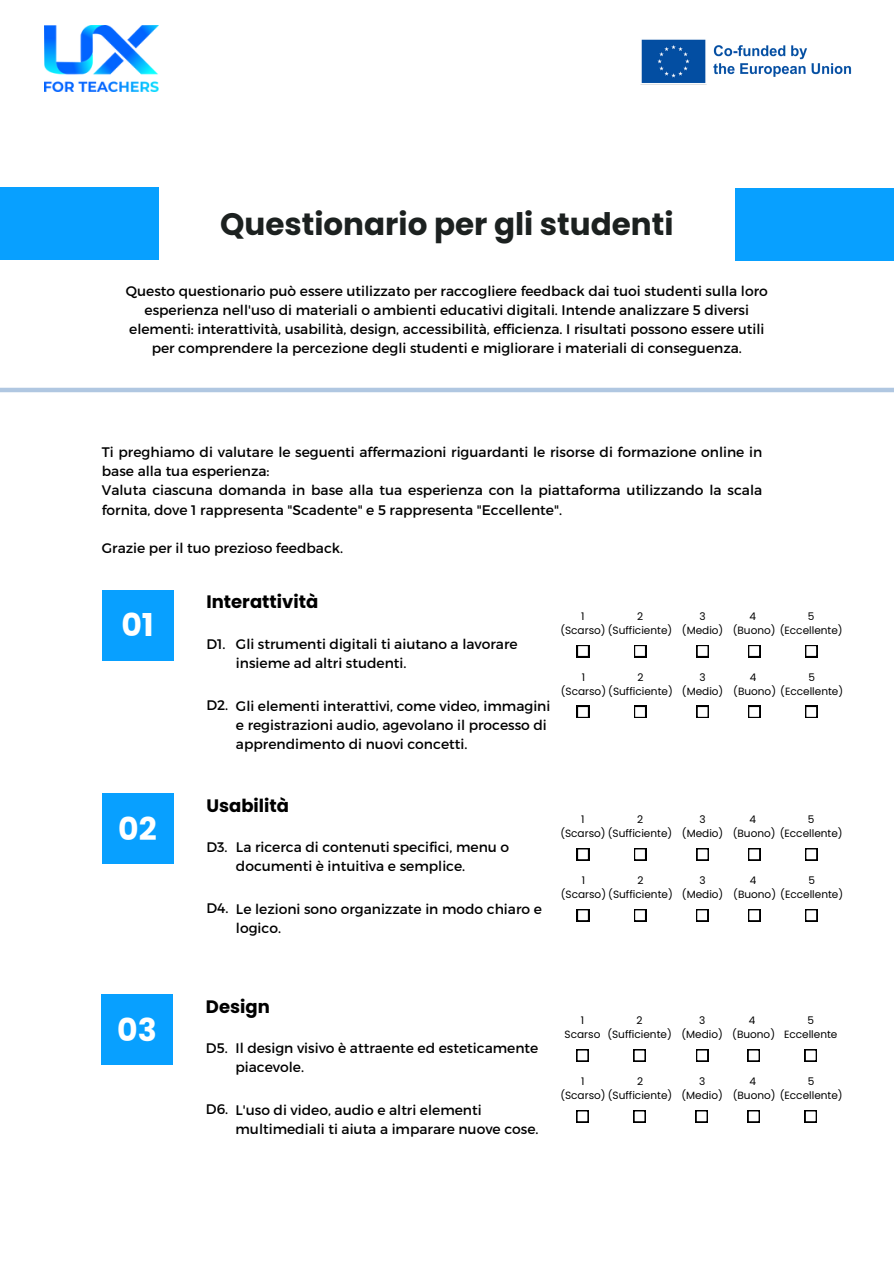
<style>
.page{position:relative;width:894px;height:1264px;background:#fff}
.page>*{position:absolute;margin:0;border:0;box-sizing:border-box;transform-origin:0 0}
.t1{font:700 31.5px "Poppins";color:#fff}
.t2{font:700 31.05px "Poppins";color:#1c2120}
.t3{font:700 18px "Poppins";color:#000}
.t4{font:13.8px/19.2px "Montserrat";color:#000}
.t5{font:10.5px/14px "Poppins";color:#000}
</style>
<div class="page">
<img style="left:45px;top:25px;width:114px;height:67px">
<img style="left:640px;top:39px;width:212px;height:46px">
<div style="left:102px;top:590px;width:71px;height:71px;background:#08a0ff"></div>
<div style="left:0;top:188px;width:159px;height:72px;background:#08a0ff"></div>
<div style="left:734px;top:188px;width:159px;height:72px;background:#08a0ff"></div>
<svg style="left:577px;top:645px;width:12px;height:12px"></svg>
<svg style="left:634px;top:645px;width:12px;height:12px"></svg>
<svg style="left:696px;top:645px;width:12px;height:12px"></svg>
<svg style="left:748px;top:645px;width:12px;height:12px"></svg>
<svg style="left:805px;top:645px;width:12px;height:12px"></svg>
<svg style="left:577px;top:706px;width:12px;height:12px"></svg>
<svg style="left:634px;top:706px;width:12px;height:12px"></svg>
<svg style="left:696px;top:706px;width:12px;height:12px"></svg>
<svg style="left:748px;top:706px;width:12px;height:12px"></svg>
<svg style="left:805px;top:706px;width:12px;height:12px"></svg>
<div style="left:102px;top:793px;width:71px;height:71px;background:#08a0ff"></div>
<svg style="left:577px;top:848px;width:12px;height:12px"></svg>
<svg style="left:634px;top:848px;width:12px;height:12px"></svg>
<svg style="left:696px;top:848px;width:12px;height:12px"></svg>
<svg style="left:748px;top:848px;width:12px;height:12px"></svg>
<svg style="left:805px;top:848px;width:12px;height:12px"></svg>
<svg style="left:577px;top:909px;width:12px;height:12px"></svg>
<svg style="left:634px;top:909px;width:12px;height:12px"></svg>
<svg style="left:696px;top:909px;width:12px;height:12px"></svg>
<svg style="left:748px;top:909px;width:12px;height:12px"></svg>
<svg style="left:805px;top:909px;width:12px;height:12px"></svg>
<div style="left:101px;top:994px;width:72px;height:71px;background:#08a0ff"></div>
<svg style="left:576px;top:1049px;width:12px;height:12px"></svg>
<svg style="left:633px;top:1049px;width:12px;height:12px"></svg>
<svg style="left:696px;top:1049px;width:12px;height:12px"></svg>
<svg style="left:747px;top:1049px;width:12px;height:12px"></svg>
<svg style="left:804px;top:1049px;width:12px;height:12px"></svg>
<svg style="left:576px;top:1110px;width:12px;height:12px"></svg>
<svg style="left:633px;top:1110px;width:12px;height:12px"></svg>
<svg style="left:695px;top:1110px;width:12px;height:12px"></svg>
<svg style="left:747px;top:1110px;width:12px;height:12px"></svg>
<svg style="left:804px;top:1110px;width:12px;height:12px"></svg>
<hr style="left:0;top:388px;width:893px;height:4px;background:#b0c7e1">
<h2 class="t2" style="left:220px;top:202px;width:455px">Questionario per gli studenti</h2>
<p class="t4" style="left:126px;top:280px;width:643px;text-align:center">Questo questionario può essere utilizzato per raccogliere feedback dai tuoi studenti sulla loro esperienza nell'uso di materiali o ambienti educativi digitali. Intende analizzare 5 diversi elementi: interattività, usabilità, design, accessibilità, efficienza. I risultati possono essere utili per comprendere la percezione degli studenti e migliorare i materiali di conseguenza.</p>
<p class="t4" style="left:102px;top:442px;width:661px">Ti preghiamo di valutare le seguenti affermazioni riguardanti le risorse di formazione online in base alla tua esperienza:<br>Valuta ciascuna domanda in base alla tua esperienza con la piattaforma utilizzando la scala fornita, dove 1 rappresenta "Scadente" e 5 rappresenta "Eccellente".</p>
<p class="t4" style="left:102px;top:537px;width:243px">Grazie per il tuo prezioso feedback.</p>
<h3 class="t3" style="left:206px;top:589px;width:113px">Interattività</h3>
<h1 class="t1" style="left:121px;top:603px;width:34px">01</h1>
<p class="t4" style="left:236px;top:633px;width:283px;text-indent:-30px">D1. Gli strumenti digitali ti aiutano a lavorare insieme ad altri studenti.</p>
<p class="t4" style="left:236px;top:695px;width:316px;text-indent:-30px">D2. Gli elementi interattivi, come video, immagini e registrazioni audio, agevolano il processo di apprendimento di nuovi concetti.</p>
<p class="t5" style="left:637px;top:609px;width:8px">2</p>
<p class="t5" style="left:681px;top:609px;width:43px;text-align:center">3 (Medio)</p>
<p class="t5" style="left:732px;top:609px;width:111px;text-indent:17px">4<br>(Buono) (Eccellente)</p>
<p class="t5" style="left:807px;top:609px;width:8px">5</p>
<p class="t5" style="left:560px;top:609px;width:113px;text-indent:21px">1<br>(Scarso) (Sufficiente)</p>
<p class="t5" style="left:637px;top:670px;width:8px">2</p>
<p class="t5" style="left:681px;top:670px;width:43px;text-align:center">3 (Medio)</p>
<p class="t5" style="left:733px;top:670px;width:111px;text-indent:17px">4<br>(Buono) (Eccellente)</p>
<p class="t5" style="left:808px;top:670px;width:8px">5</p>
<p class="t5" style="left:560px;top:670px;width:113px;text-indent:21px">1<br>(Scarso) (Sufficiente)</p>
<h1 class="t1" style="left:118px;top:806px;width:40px">02</h1>
<h3 class="t3" style="left:206px;top:792px;width:84px">Usabilità</h3>
<p class="t4" style="left:236px;top:837px;width:275px;text-indent:-30px">D3. La ricerca di contenuti specifici, menu o documenti è intuitiva e semplice.</p>
<p class="t4" style="left:236px;top:898px;width:307px;text-indent:-30px">D4. Le lezioni sono organizzate in modo chiaro e logico.</p>
<p class="t5" style="left:637px;top:812px;width:8px">2</p>
<p class="t5" style="left:681px;top:812px;width:43px;text-align:center">3 (Medio)</p>
<p class="t5" style="left:732px;top:812px;width:111px;text-indent:17px">4<br>(Buono) (Eccellente)</p>
<p class="t5" style="left:807px;top:812px;width:8px">5</p>
<p class="t5" style="left:560px;top:812px;width:113px;text-indent:21px">1<br>(Scarso) (Sufficiente)</p>
<p class="t5" style="left:637px;top:873px;width:8px">2</p>
<p class="t5" style="left:681px;top:873px;width:43px;text-align:center">3 (Medio)</p>
<p class="t5" style="left:733px;top:873px;width:111px;text-indent:17px">4<br>(Buono) (Eccellente)</p>
<p class="t5" style="left:808px;top:873px;width:8px">5</p>
<p class="t5" style="left:560px;top:873px;width:113px;text-indent:21px">1<br>(Scarso) (Sufficiente)</p>
<h1 class="t1" style="left:117px;top:1007px;width:41px">03</h1>
<h3 class="t3" style="left:206px;top:993px;width:65px">Design</h3>
<p class="t4" style="left:235px;top:1038px;width:304px;text-indent:-30px">D5. Il design visivo è attraente ed esteticamente piacevole.</p>
<p class="t4" style="left:235px;top:1099px;width:304px;text-indent:-30px">D6. L'uso di video, audio e altri elementi multimediali ti aiuta a imparare nuove cose.</p>
<p class="t5" style="left:564px;top:1013px;width:37px;text-align:center">1<br>Scarso</p>
<p class="t5" style="left:607px;top:1013px;width:66px;text-align:center">2 (Sufficiente)</p>
<p class="t5" style="left:681px;top:1013px;width:43px;text-align:center">3 (Medio)</p>
<p class="t5" style="left:732px;top:1013px;width:44px;text-align:center">4 (Buono)</p>
<p class="t5" style="left:783px;top:1013px;width:55px;text-align:center">5<br>Eccellente</p>
<p class="t5" style="left:560px;top:1074px;width:113px;text-indent:21px">1<br>(Scarso) (Sufficiente)</p>
<p class="t5" style="left:637px;top:1074px;width:8px">2</p>
<p class="t5" style="left:681px;top:1074px;width:43px;text-align:center">3 (Medio)</p>
<p class="t5" style="left:732px;top:1074px;width:111px;text-indent:17px">4<br>(Buono) (Eccellente)</p>
<p class="t5" style="left:807px;top:1074px;width:8px">5</p>
</div>
